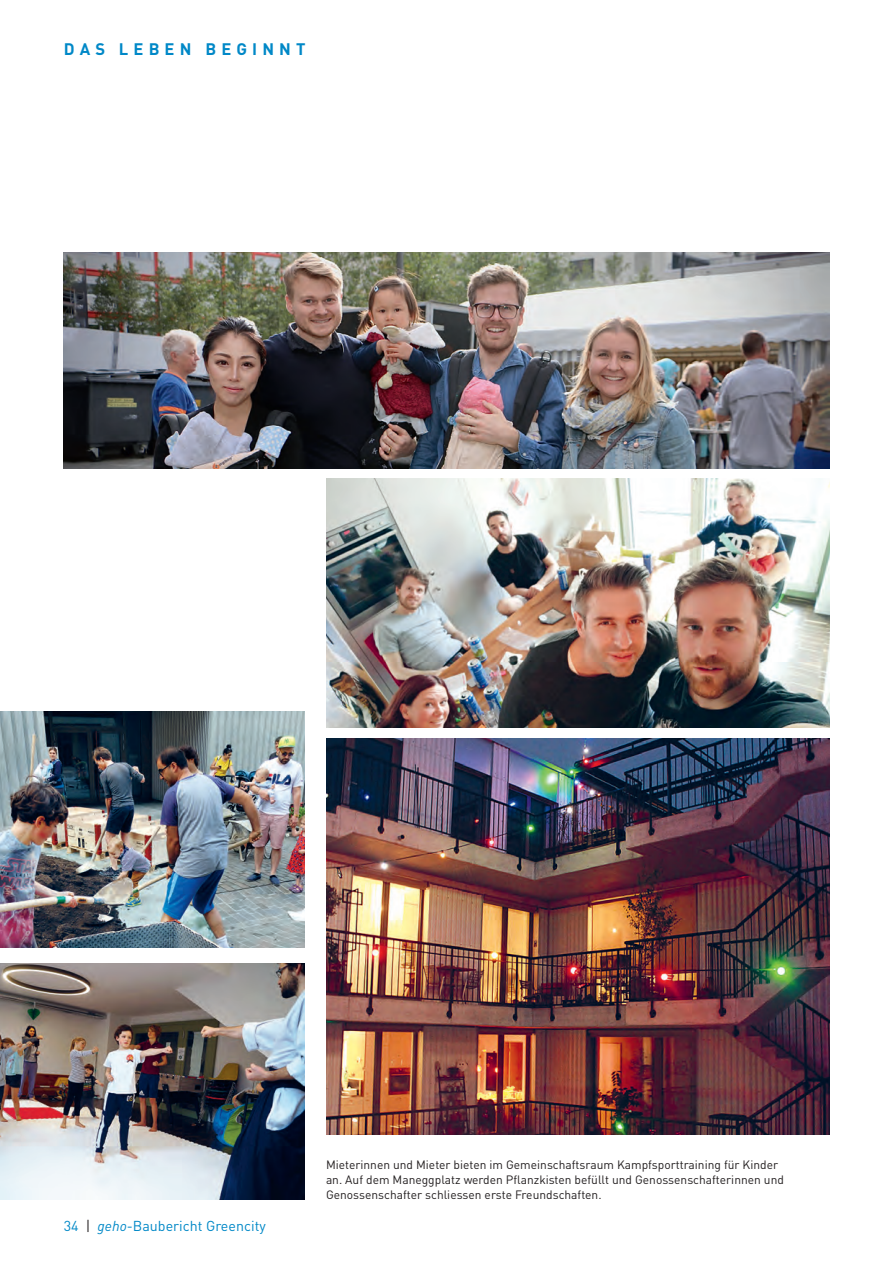
<style>
.page{position:relative;width:893px;height:1263px;background:#fff}
.page>*{position:absolute;margin:0;border:0;box-sizing:border-box;transform-origin:0 0}
.Rubriktitel{font:700 16.5px "DINOT";letter-spacing:.31em;color:#0088c7}
.t1{font:14.25px "DINOT";color:#0088c7}
.Bildlegende{font:12px/15px "DINOT";color:#231f20}
.s1{color:#231f20}
.s2{font-style:italic}
</style>
<div class="page">
<img style="left:326px;top:479px;width:503px;height:248px">
<img style="left:0;top:712px;width:305px;height:235px">
<img style="left:0;top:964px;width:305px;height:235px">
<img style="left:64px;top:252px;width:765px;height:216px">
<img style="left:326px;top:738px;width:503px;height:396px">
<p class="Rubriktitel" style="left:64px;top:38px;width:243px">DAS LEBEN BEGINNT</p>
<p class="t1" style="left:64px;top:1217px;width:203px">34 <span class="s1">|</span> <span class="s2">geho</span>-Baubericht Greencity</p>
<p class="Bildlegende" style="left:326px;top:1157px;width:459px">Mieterinnen und Mieter bieten im Gemeinschaftsraum Kampfsporttraining für Kinder an. Auf dem Maneggplatz werden Pflanzkisten befüllt und Genossenschafterinnen und<br>Genossenschafter schliessen erste Freundschaften.</p>
</div>
